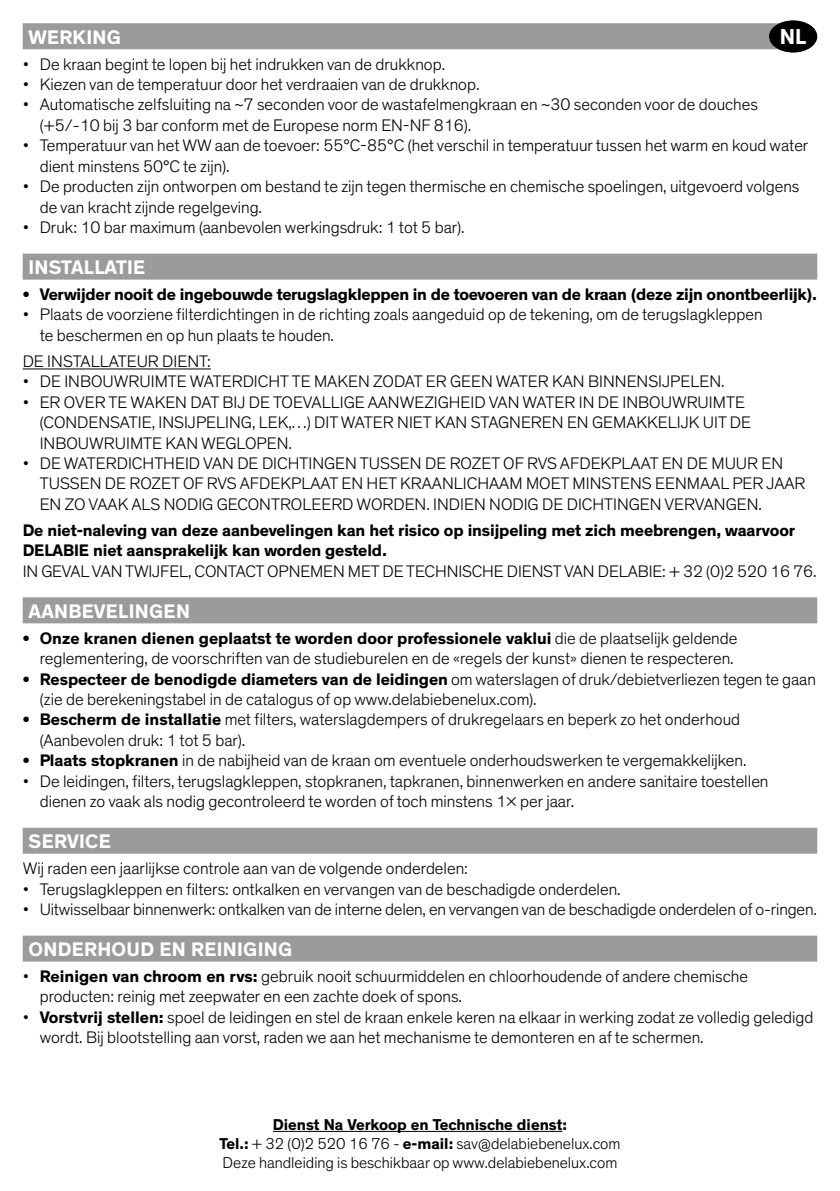
<style>
.page{position:relative;width:840px;height:1191px;background:#fff}
.page>*{position:absolute;margin:0;border:0;box-sizing:border-box;transform-origin:0 0}
.t1{font:700 22px "Theinhardt";color:#fff}
.t2{font:700 20px "Theinhardt";letter-spacing:.015em;color:#fff}
.t3{font:300 17px/20.4px "Theinhardt";color:#000}
.t4{font:700 17px/20.4px "Theinhardt";letter-spacing:-.01em;color:#000}
.t5{font:300 16px/19.2px "Theinhardt";color:#000;text-align:center}
.s1{font-weight:700}
</style>
<div class="page">
<div style="left:23px;top:23px;width:782px;height:26px;background:#9b9b9b"></div>
<div style="left:23px;top:254px;width:793px;height:26px;background:#9b9b9b"></div>
<hr style="left:23px;top:368px;width:188px;height:1px;background:#000">
<div style="left:23px;top:597px;width:793px;height:26px;background:#9b9b9b"></div>
<div style="left:23px;top:827px;width:793px;height:26px;background:#9b9b9b"></div>
<div style="left:23px;top:935px;width:793px;height:26px;background:#9b9b9b"></div>
<div style="left:768px;top:20px;width:48px;height:33px;background:#000;border-radius:50%"></div>
<hr style="left:273px;top:1131px;width:289px;height:1px;background:#000">
<p class="t1" style="left:779px;top:23px;width:28px">NL</p>
<p class="t1" style="left:779px;top:23px;width:28px">FR</p>
<p class="t2" style="left:28px;top:24px;width:94px">WERKING</p>
<p class="t3" style="left:23px;top:54px;width:423px">• De kraan begint te lopen bij het indrukken van de drukknop.</p>
<p class="t3" style="left:23px;top:74px;width:458px">• Kiezen van de temperatuur door het verdraaien van de drukknop.</p>
<p class="t3" style="left:40px;top:95px;width:719px;text-indent:-17px">• Automatische zelfsluiting na ~7 seconden voor de wastafelmengkraan en ~30 seconden voor de douches (+5/-10 bij 3 bar conform met de Europese norm EN-NF 816).</p>
<p class="t3" style="left:40px;top:136px;width:769px;text-indent:-17px">• Temperatuur van het WW aan de toevoer: 55°C-85°C (het verschil in temperatuur tussen het warm en koud water dient minstens 50°C te zijn).</p>
<p class="t3" style="left:40px;top:176px;width:760px;text-indent:-17px">• De producten zijn ontworpen om bestand te zijn tegen thermische en chemische spoelingen, uitgevoerd volgens de van kracht zijnde regelgeving.</p>
<p class="t3" style="left:23px;top:217px;width:443px">• Druk: 10 bar maximum (aanbevolen werkingsdruk: 1 tot 5 bar).</p>
<p class="t2" style="left:28px;top:255px;width:118px">INSTALLATIE</p>
<p class="t4" style="left:23px;top:284px;width:795px">• Verwijder nooit de ingebouwde terugslagkleppen in de toevoeren van de kraan (deze zijn onontbeerlijk).</p>
<p class="t3" style="left:40px;top:305px;width:724px;text-indent:-17px">• Plaats de voorziene filterdichtingen in de richting zoals aangeduid op de tekening, om de terugslagkleppen te beschermen en op hun plaats te houden.</p>
<p class="t3" style="left:23px;top:351px;width:189px">DE INSTALLATEUR DIENT:</p>
<p class="t3" style="left:23px;top:372px;width:703px">• DE INBOUWRUIMTE WATERDICHT TE MAKEN ZODAT ER GEEN WATER KAN BINNENSIJPELEN.</p>
<p class="t3" style="left:40px;top:392px;width:712px;text-indent:-17px">• ER OVER TE WAKEN DAT BIJ DE TOEVALLIGE AANWEZIGHEID VAN WATER IN DE INBOUWRUIMTE (CONDENSATIE, INSIJPELING, LEK,…) DIT WATER NIET KAN STAGNEREN EN GEMAKKELIJK UIT DE<br>INBOUWRUIMTE KAN WEGLOPEN.</p>
<p class="t3" style="left:40px;top:453px;width:766px;text-indent:-17px">• DE WATERDICHTHEID VAN DE DICHTINGEN TUSSEN DE ROZET OF RVS AFDEKPLAAT EN DE MUUR EN<br>TUSSEN DE ROZET OF RVS AFDEKPLAAT EN HET KRAANLICHAAM MOET MINSTENS EENMAAL PER JAAR<br>EN ZO VAAK ALS NODIG GECONTROLEERD WORDEN. INDIEN NODIG DE DICHTINGEN VERVANGEN.</p>
<p class="t4" style="left:23px;top:520px;width:773px">De niet-naleving van deze aanbevelingen kan het risico op insijpeling met zich meebrengen, waarvoor<br>DELABIE niet aansprakelijk kan worden gesteld.</p>
<p class="t3" style="left:23px;top:561px;width:794px">IN GEVAL VAN TWIJFEL, CONTACT OPNEMEN MET DE TECHNISCHE DIENST VAN DELABIE: + 32 (0)2 520 16 76.</p>
<p class="t2" style="left:28px;top:598px;width:163px">AANBEVELINGEN</p>
<p class="t3" style="left:23px;top:628px;width:715px;text-align:right"><span class="s1">• Onze kranen dienen geplaatst te worden door professionele vaklui</span> die de plaatselijk geldende reglementering, de voorschriften van de studieburelen en de «regels der kunst» dienen te respecteren.</p>
<p class="t3" style="left:40px;top:669px;width:777px;text-indent:-17px"><span class="s1">• Respecteer de benodigde diameters van de leidingen</span> om waterslagen of druk/debietverliezen tegen te gaan (zie de berekeningstabel in de catalogus of op www.delabiebenelux.com).</p>
<p class="t3" style="left:40px;top:709px;width:701px;text-indent:-17px"><span class="s1">• Bescherm de installatie</span> met filters, waterslagdempers of drukregelaars en beperk zo het onderhoud (Aanbevolen druk: 1 tot 5 bar).</p>
<p class="t3" style="left:23px;top:750px;width:725px"><span class="s1">• Plaats stopkranen</span> in de nabijheid van de kraan om eventuele onderhoudswerken te vergemakkelijken.</p>
<p class="t3" style="left:40px;top:771px;width:730px;text-indent:-17px">• De leidingen, filters, terugslagkleppen, stopkranen, tapkranen, binnenwerken en andere sanitaire toestellen dienen zo vaak als nodig gecontroleerd te worden of toch minstens 1x per jaar.</p>
<p class="t2" style="left:28px;top:829px;width:84px">SERVICE</p>
<p class="t3" style="left:23px;top:858px;width:446px">Wij raden een jaarlijkse controle aan van de volgende onderdelen:</p>
<p class="t3" style="left:23px;top:879px;width:599px">• Terugslagkleppen en filters: ontkalken en vervangen van de beschadigde onderdelen.</p>
<p class="t3" style="left:23px;top:899px;width:795px">• Uitwisselbaar binnenwerk: ontkalken van de interne delen, en vervangen van de beschadigde onderdelen of o-ringen.</p>
<p class="t2" style="left:28px;top:936px;width:265px">ONDERHOUD EN REINIGING</p>
<p class="t3" style="left:40px;top:966px;width:709px;text-indent:-17px">• <span class="s1">Reinigen van chroom en rvs:</span> gebruik nooit schuurmiddelen en chloorhoudende of andere chemische producten: reinig met zeepwater en een zachte doek of spons.</p>
<p class="t3" style="left:40px;top:1007px;width:774px;text-indent:-17px">• <span class="s1">Vorstvrij stellen:</span> spoel de leidingen en stel de kraan enkele keren na elkaar in werking zodat ze volledig geledigd wordt. Bij blootstelling aan vorst, raden we aan het mechanisme te demonteren en af te schermen.</p>
<p class="t5" style="left:219px;top:1115px;width:402px"><span class="s1">Dienst Na Verkoop en Technische dienst:<br>Tel.:</span> + 32 (0)2 520 16 76 - <span class="s1">e-mail:</span> sav@delabiebenelux.com<br>Deze handleiding is beschikbaar op www.delabiebenelux.com</p>
</div>
